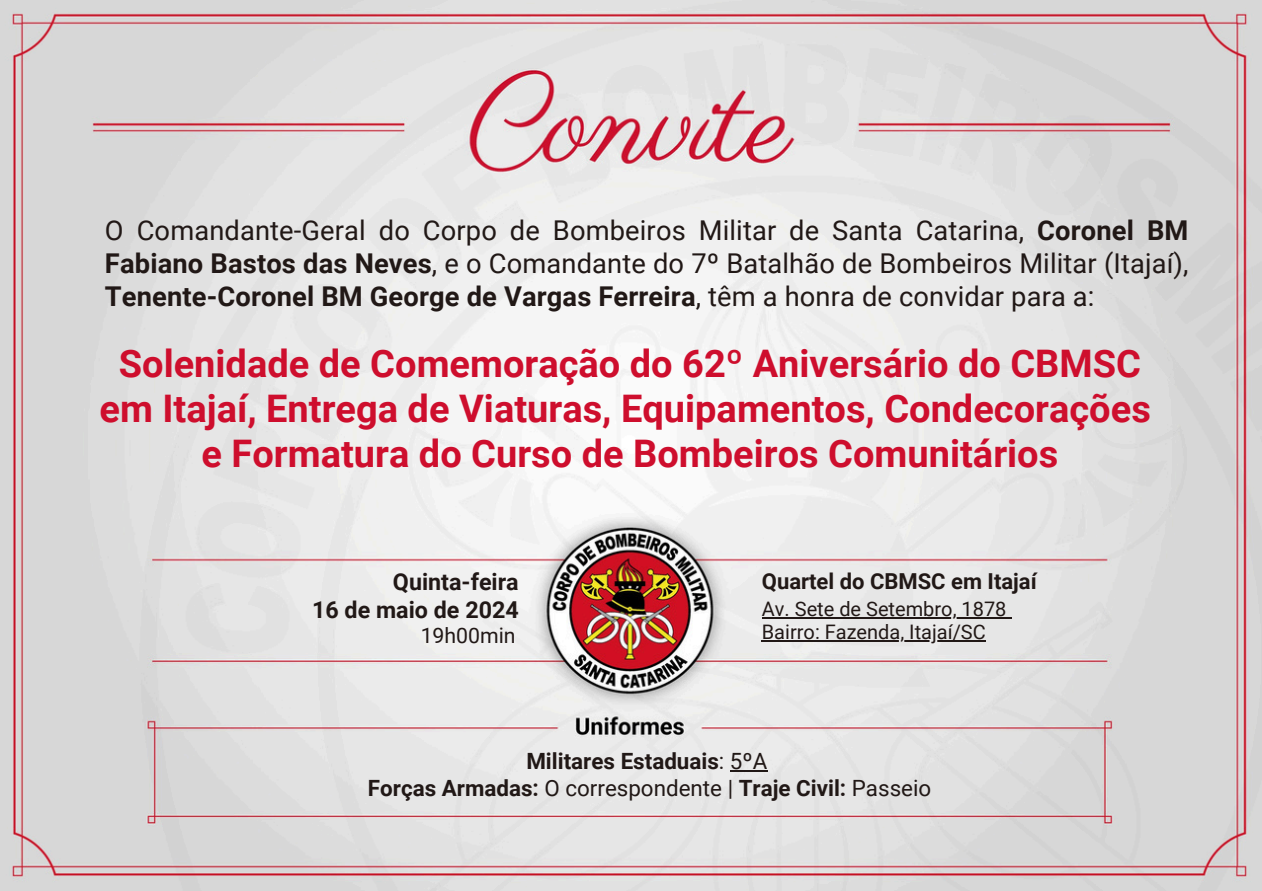
<style>
.page{position:relative;width:1262px;height:891px;background:#fff}
.page>*{position:absolute;margin:0;border:0;box-sizing:border-box;transform-origin:0 0}
.t1{font:700 38px/45px "Roboto";color:#ce0e2d;text-align:center}
.t2{font:27.2px/33px "Roboto";letter-spacing:.005em;color:#211816;text-align:justify}
.t3{font:700 23.2px/28.4px "Roboto";color:#211816;text-align:right}
.t4{font:700 22.4px/27px "Roboto";color:#211816;text-align:center}
.t5{font:700 22px "Roboto";color:#211816}
.t6{font:21.2px "Roboto";color:#211816}
.t7{font:20px "Roboto";color:#211816}
.s1{font-weight:700}
.s2{font-weight:400}
</style>
<div class="page">
<img style="left:0;top:0;width:1261px;height:891px">
<hr style="left:730px;top:770px;width:37px;height:2px;background:#211816">
<hr style="left:762px;top:618px;width:244px;height:1px;background:#211816">
<hr style="left:762px;top:640px;width:223px;height:2px;background:#211816">
<h4 class="t2" style="left:105px;top:214px;width:1085px">O Comandante-Geral do Corpo de Bombeiros Militar de Santa Catarina, <span class="s1">Coronel BM Fabiano Bastos das Neves</span>, e o Comandante do 7º Batalhão de Bombeiros Militar (Itajaí), <span class="s1">Tenente-Coronel BM George de Vargas Ferreira</span>, têm a honra de convidar para a:</h4>
<h2 class="t1" style="left:100px;top:341px;width:1052px">Solenidade de Comemoração do 62º Aniversário do CBMSC em Itajaí, Entrega de Viaturas, Equipamentos, Condecorações e Formatura do Curso de Bombeiros Comunitários</h2>
<h1 class="t3" style="left:312px;top:568px;width:208px">Quinta-feira<br>16 de maio de 2024</h1>
<h3 class="t6" style="left:421px;top:624px;width:96px">19h00min</h3>
<h4 class="t5" style="left:762px;top:568px;width:276px">Quartel do CBMSC em Itajaí</h4>
<p class="t7" style="left:762px;top:598px;width:246px">Av. Sete de Setembro, 1878</p>
<p class="t7" style="left:762px;top:620px;width:225px">Bairro: Fazenda, Itajaí/SC</p>
<h3 class="t4" style="left:368px;top:748px;width:565px">Militares Estaduais<span class="s2">: 5ºA<br></span>Forças Armadas: <span class="s2">O correspondente |</span> Traje Civil: <span class="s2">Passeio</span></h3>
</div>
